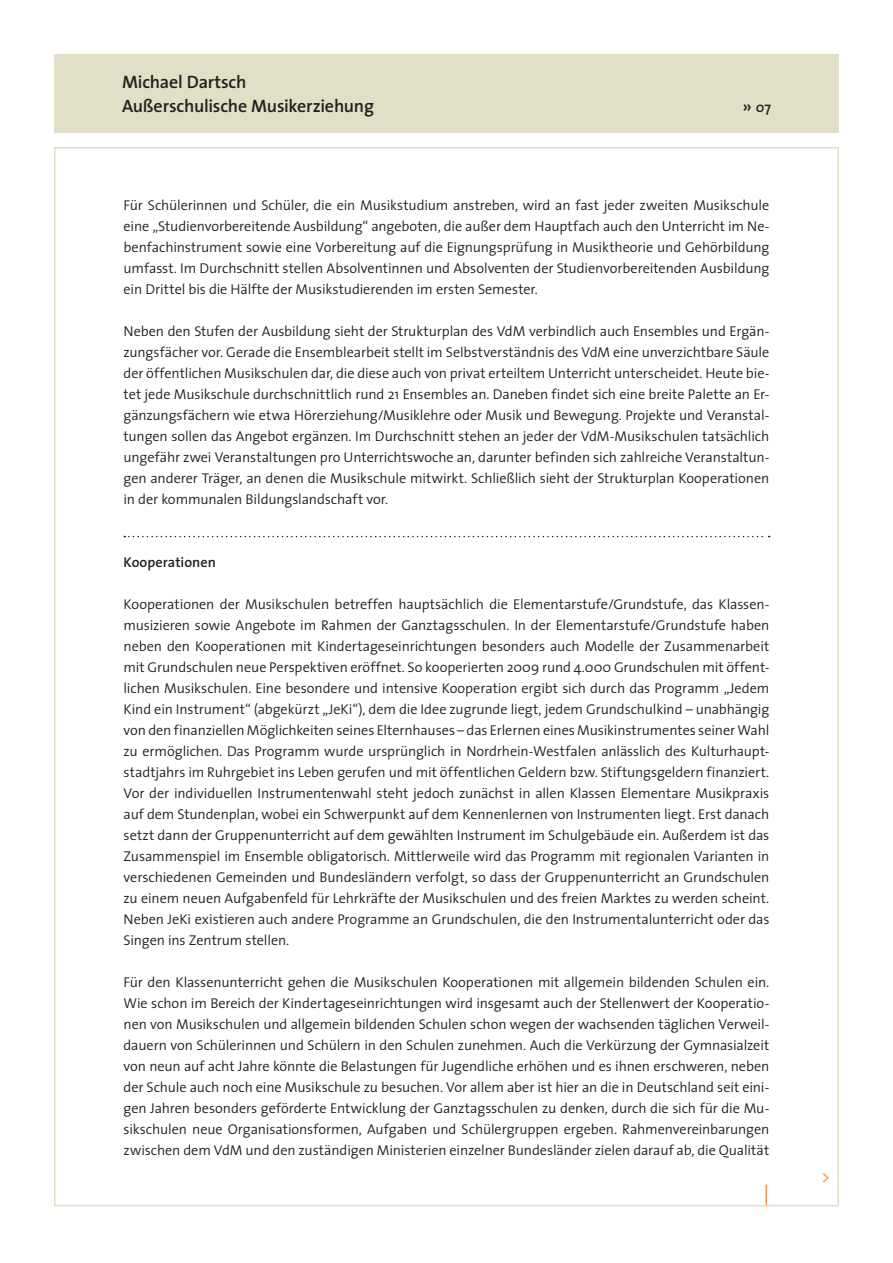
<style>
.page{position:relative;width:893px;height:1263px;background:#fff}
.page>*{position:absolute;margin:0;border:0;box-sizing:border-box;transform-origin:0 0}
.t1{font:600 18px/24px "The Sans";letter-spacing:-.01em;color:#231f20}
.t2{font:600 16.5px "The Sans";color:#f9a367}
.Fließtext{font:300 14.25px/21px "The Sans";letter-spacing:-.01em;color:#231f20;text-align:justify}
.Überschrift_klein{font:600 14.25px "The Sans";color:#231f20}
.s1{font-size:18px}
</style>
<div class="page">
<hr style="left:765px;top:1184px;width:2px;height:22px;background:#f68f46">
<div style="left:54px;top:54px;width:785px;height:79px;background:#e1dfc6"></div>
<svg style="left:124px;top:536px;width:646px;height:1px"></svg>
<p class="t1" style="left:122px;top:70px;width:253px">Michael Dartsch<br>Außerschulische Musikerziehung</p>
<p class="Überschrift_klein" style="left:742px;top:98px;width:30px"><span class="s1">»</span> 07</p>
<p class="Fließtext" style="left:124px;top:195px;width:647px">Für Schülerinnen und Schüler, die ein Musikstudium anstreben, wird an fast jeder zweiten Musikschule eine „Studienvorbereitende Ausbildung“ angeboten, die außer dem Hauptfach auch den Unterricht im Ne&shy;benfachinstrument sowie eine Vorbereitung auf die Eignungsprüfung in Musiktheorie und Gehörbildung umfasst. Im Durchschnitt stellen Absolventinnen und Absolventen der Studienvorbereitenden Ausbildung ein Drittel bis die Hälfte der Musikstudierenden im ersten Semester.</p>
<p class="Fließtext" style="left:124px;top:321px;width:647px">Neben den Stufen der Ausbildung sieht der Strukturplan des VdM verbindlich auch Ensembles und Ergän&shy;zungsfächer vor. Gerade die Ensemblearbeit stellt im Selbstverständnis des VdM eine unverzichtbare Säule der öffentlichen Musikschulen dar, die diese auch von privat erteiltem Unterricht unterscheidet. Heute bie&shy;tet jede Musikschule durchschnittlich rund 21 Ensembles an. Daneben findet sich eine breite Palette an Er&shy;gänzungsfächern wie etwa Hörerziehung/Musiklehre oder Musik und Bewegung. Projekte und Veranstal&shy;tungen sollen das Angebot ergänzen. Im Durchschnitt stehen an jeder der VdM-Musikschulen tatsächlich ungefähr zwei Veranstaltungen pro Unterrichtswoche an, darunter befinden sich zahlreiche Veranstaltun&shy;gen anderer Träger, an denen die Musikschule mitwirkt. Schließlich sieht der Strukturplan Kooperationen in der kommunalen Bildungslandschaft vor.</p>
<p class="Überschrift_klein" style="left:124px;top:553px;width:94px">Kooperationen</p>
<p class="Fließtext" style="left:124px;top:594px;width:647px">Kooperationen der Musikschulen betreffen hauptsächlich die Elementarstufe/Grundstufe, das Klassen&shy;musizieren sowie Angebote im Rahmen der Ganztagsschulen. In der Elementarstufe/Grundstufe haben neben den Kooperationen mit Kindertageseinrichtungen besonders auch Modelle der Zusammenarbeit mit Grundschulen neue Perspektiven eröffnet. So kooperierten 2009 rund 4.000 Grundschulen mit öffent&shy;lichen Musikschulen. Eine besondere und intensive Kooperation ergibt sich durch das Programm „Jedem Kind ein Instrument“ (abgekürzt „JeKi“), dem die Idee zugrunde liegt, jedem Grundschulkind – unabhängig von den finanziellen Möglichkeiten seines Elternhauses – das Erlernen eines Musikinstrumentes seiner Wahl zu ermöglichen. Das Programm wurde ursprünglich in Nordrhein-Westfalen anlässlich des Kulturhaupt&shy;stadtjahrs im Ruhrgebiet ins Leben gerufen und mit öffentlichen Geldern bzw. Stiftungsgeldern finanziert.<br>Vor der individuellen Instrumentenwahl steht jedoch zunächst in allen Klassen Elementare Musikpraxis auf dem Stundenplan, wobei ein Schwerpunkt auf dem Kennenlernen von Instrumenten liegt. Erst danach setzt dann der Gruppenunterricht auf dem gewählten Instrument im Schulgebäude ein. Außerdem ist das Zusammenspiel im Ensemble obligatorisch. Mittlerweile wird das Programm mit regionalen Varianten in verschiedenen Gemeinden und Bundesländern verfolgt, so dass der Gruppenunterricht an Grundschulen zu einem neuen Aufgabenfeld für Lehrkräfte der Musikschulen und des freien Marktes zu werden scheint.<br>Neben JeKi existieren auch andere Programme an Grundschulen, die den Instrumentalunterricht oder das Singen ins Zentrum stellen.</p>
<p class="Fließtext" style="left:124px;top:972px;width:647px">Für den Klassenunterricht gehen die Musikschulen Kooperationen mit allgemein bildenden Schulen ein.<br>Wie schon im Bereich der Kindertageseinrichtungen wird insgesamt auch der Stellenwert der Kooperatio&shy;nen von Musikschulen und allgemein bildenden Schulen schon wegen der wachsenden täglichen Verweil&shy;dauern von Schülerinnen und Schülern in den Schulen zunehmen. Auch die Verkürzung der Gymnasialzeit von neun auf acht Jahre könnte die Belastungen für Jugendliche erhöhen und es ihnen erschweren, neben der Schule auch noch eine Musikschule zu besuchen. Vor allem aber ist hier an die in Deutschland seit eini&shy;gen Jahren besonders geförderte Entwicklung der Ganztagsschulen zu denken, durch die sich für die Mu&shy;sikschulen neue Organisationsformen, Aufgaben und Schülergruppen ergeben. Rahmenvereinbarungen zwischen dem VdM und den zuständigen Ministerien einzelner Bundesländer zielen darauf ab, die Qualität</p>
<p class="t2" style="left:822px;top:1166px;width:10px">&gt;</p>
</div>
